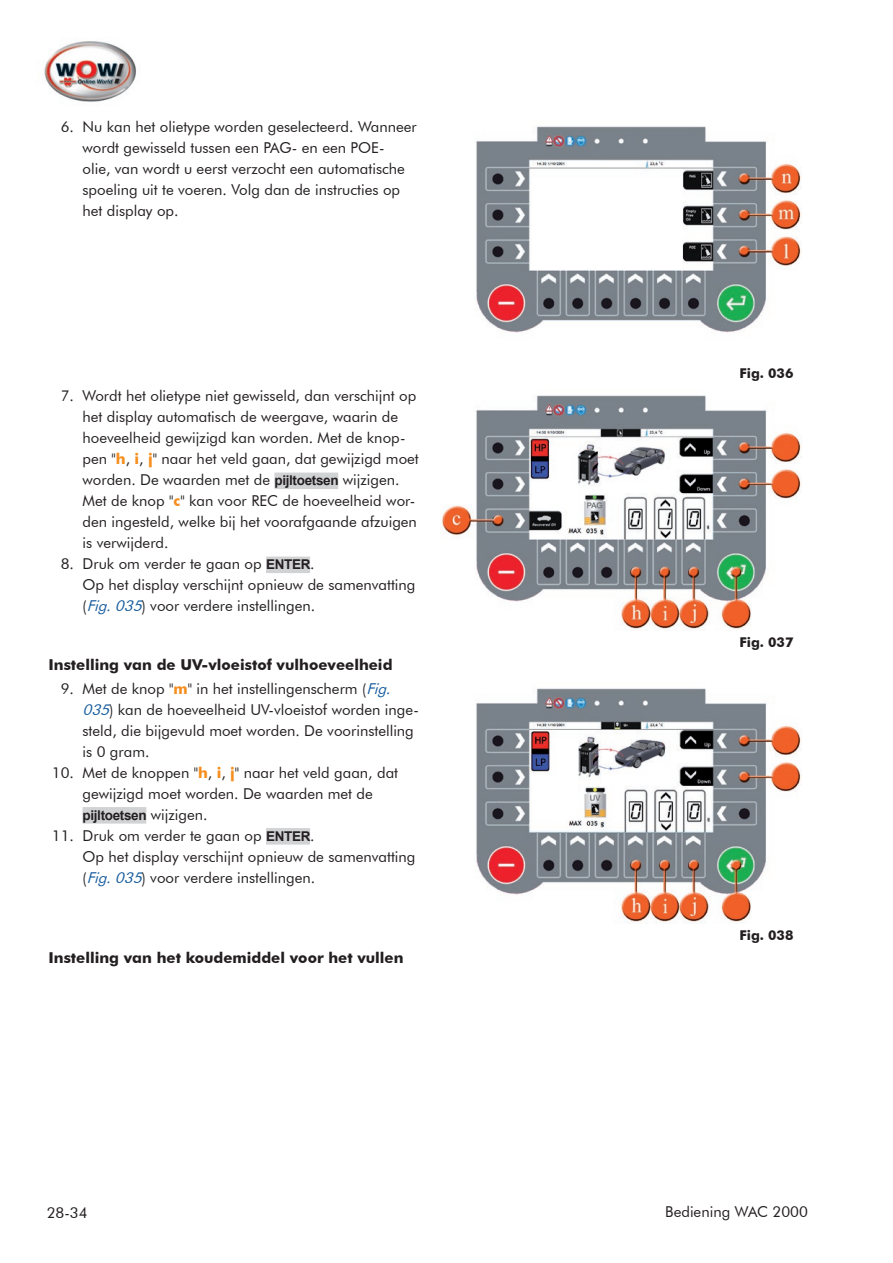
<style>
.page{position:relative;width:893px;height:1263px;background:#fff}
.page>*{position:absolute;margin:0;border:0;box-sizing:border-box;transform-origin:0 0}
.t1{font:15px/21px "Futura BT";color:#231f20}
.t2{font:700 15px "Futura BT";color:#231f20}
.t3{font:700 13.5px "Futura BT";color:#231f20}
.t4{font:700 13.5px "Arial";letter-spacing:-.025em;color:#231f20}
.s1{font-weight:700;color:#f68e1e}
.s2{font-family:"Arial";font-weight:700;font-size:13.5px}
.s3{font-style:italic;color:#175d9e}
.s4{font-family:"Futura BT";font-weight:400;font-size:15px}
</style>
<div class="page">
<img style="left:44px;top:41px;width:92px;height:61px">
<img style="left:476px;top:126px;width:326px;height:207px">
<div style="left:274px;top:473px;width:64px;height:16px;background:#d1d2d4"></div>
<div style="left:266px;top:557px;width:44px;height:16px;background:#d1d2d4"></div>
<img style="left:441px;top:395px;width:361px;height:236px">
<div style="left:83px;top:807px;width:63px;height:16px;background:#d1d2d4"></div>
<div style="left:266px;top:828px;width:44px;height:16px;background:#d1d2d4"></div>
<img style="left:476px;top:688px;width:326px;height:235px">
<p class="t1" style="left:83px;top:116px;width:336px;text-indent:-22px">6. Nu kan het olietype worden geselecteerd. Wanneer wordt gewisseld tussen een PAG- en een POE-<br>olie, van wordt u eerst verzocht een automatische spoeling uit te voeren. Volg dan de instructies op het display op.</p>
<p class="t1" style="left:83px;top:385px;width:338px;text-indent:-22px">7. Wordt het olietype niet gewisseld, dan verschijnt op het display automatisch de weergave, waarin de hoeveelheid gewijzigd kan worden. Met de knop&shy;pen "<span class="s1">h</span>, <span class="s1">i</span>, <span class="s1">j</span>" naar het veld gaan, dat gewijzigd moet worden. De waarden met de <span class="s2">pijltoetsen</span> wijzigen.<br>Met de knop "<span class="s1">c</span>" kan voor REC de hoeveelheid wor&shy;den ingesteld, welke bij het voorafgaande afzuigen is verwijderd.</p>
<p class="t1" style="left:83px;top:553px;width:334px;text-indent:-22px">8. Druk om verder te gaan op <span class="s2">ENTER</span>.<br>Op het display verschijnt opnieuw de samenvatting (<span class="s3">Fig.035</span>) voor verdere instellingen.</p>
<p class="t2" style="left:49px;top:656px;width:346px">Instelling van de UV-vloeistof vulhoeveelheid</p>
<p class="t1" style="left:83px;top:678px;width:338px;text-indent:-22px">9. Met de knop "<span class="s1">m</span>" in het instellingenscherm (<span class="s3">Fig.<br>035</span>) kan de hoeveelheid UV-vloeistof worden inge&shy;steld, die bijgevuld moet worden. De voorinstelling is 0 gram.</p>
<p class="t1" style="left:52px;top:762px;width:348px;text-align:center">10. Met de knoppen "<span class="s1">h</span>, <span class="s1">i</span>, <span class="s1">j</span>" naar het veld gaan, dat gewijzigd moet worden. De waarden met de</p>
<p class="t4" style="left:83px;top:805px;width:127px">pijltoetsen <span class="s4">wijzigen.</span></p>
<p class="t1" style="left:83px;top:825px;width:334px;text-indent:-31px">11. Druk om verder te gaan op <span class="s2">ENTER</span>.<br>Op het display verschijnt opnieuw de samenvatting (<span class="s3">Fig.035</span>) voor verdere instellingen.</p>
<p class="t2" style="left:49px;top:948px;width:357px">Instelling van het koudemiddel voor het vullen</p>
<p class="t3" style="left:739px;top:365px;width:55px">Fig. 036</p>
<p class="t3" style="left:739px;top:634px;width:55px">Fig. 037</p>
<p class="t3" style="left:739px;top:926px;width:55px">Fig. 038</p>
<p class="t1" style="left:47px;top:1202px;width:42px">28-34</p>
<p class="t1" style="left:665px;top:1201px;width:144px">Bediening WAC 2000</p>
</div>
